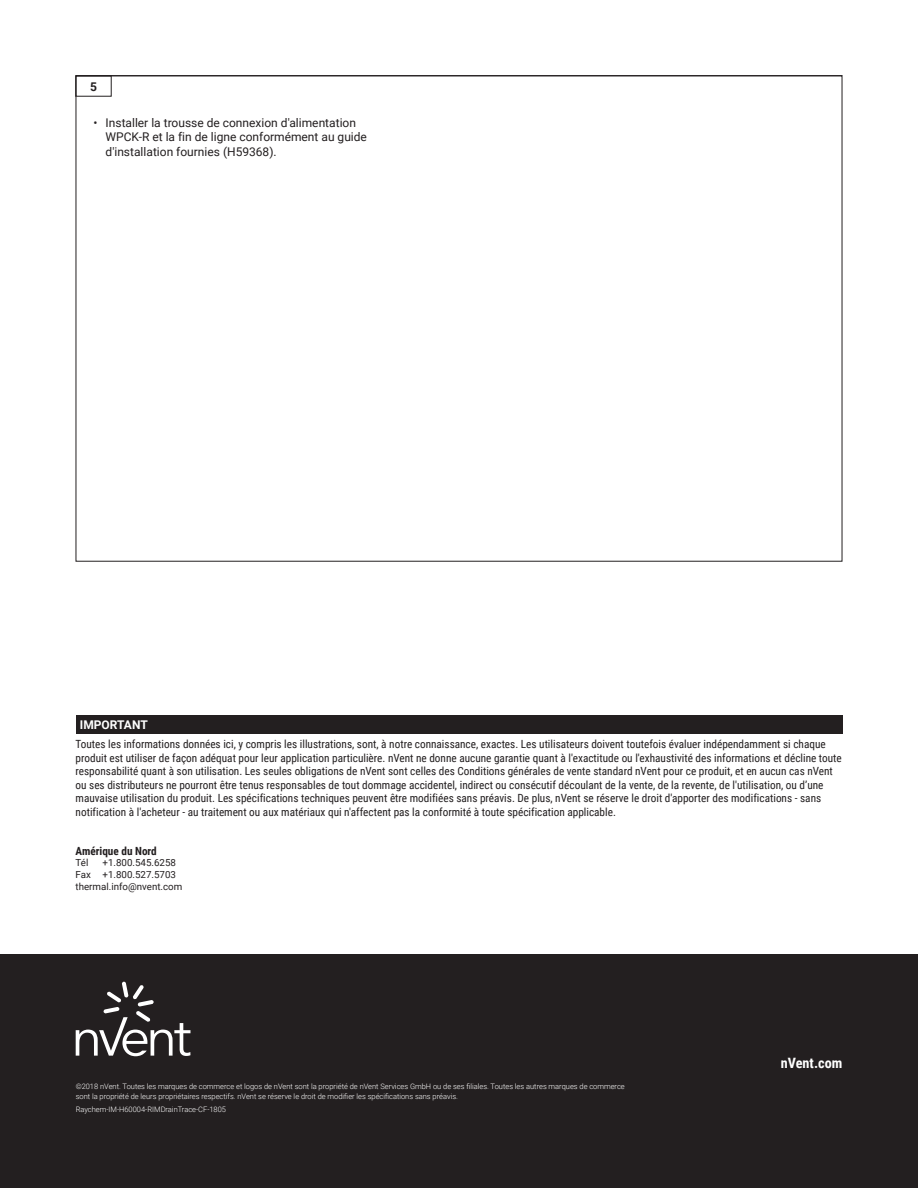
<style>
.page{position:relative;width:918px;height:1188px;background:#fff}
.page>*{position:absolute;margin:0;border:0;box-sizing:border-box;transform-origin:0 0}
.t1{font:700 14.25px "Roboto Condensed";color:#fff}
.t2{font:12px/14.4px "Roboto";color:#231f20}
.t3{font:700 12px "Roboto";color:#fff}
.t4{font:700 12px "Roboto";color:#231f20}
.t5{font:11.25px/13.5px "Roboto Condensed";color:#231f20}
.t6{font:700 11.25px "Roboto Condensed";color:#231f20}
.t7{font:9.75px/11.7px "Roboto";color:#231f20}
.t8{font:300 7.5px/10.5px "Roboto";color:#fff}
</style>
<div class="page">
<hr style="left:76px;top:75px;width:766px;height:1px;background:#231f20">
<div style="left:76px;top:715px;width:766px;height:18px;background:#231f20"></div>
<div style="left:0;top:955px;width:918px;height:233px;background:#231f20"></div>
<svg style="left:76px;top:982px;width:114px;height:74px"></svg>
<p class="t4" style="left:90px;top:78px;width:8px">15</p>
<p class="t2" style="left:106px;top:115px;width:263px;text-indent:-12px">• Installer la trousse de connexion d'alimentation<br>WPCK-R et la fin de ligne conformément au guide d'installation fournies (H59368).</p>
<p class="t3" style="left:80px;top:716px;width:69px">IMPORTANT</p>
<p class="t5" style="left:76px;top:737px;width:768px">Toutes les informations données ici, y compris les illustrations, sont, à notre connaissance, exactes. Les utilisateurs doivent toutefois évaluer indépendamment si chaque produit est utiliser de façon adéquat pour leur application particulière. nVent ne donne aucune garantie quant à l'exactitude ou l'exhaustivité des informations et décline toute responsabilité quant à son utilisation. Les seules obligations de nVent sont celles des Conditions générales de vente standard nVent pour ce produit, et en aucun cas nVent ou ses distributeurs ne pourront être tenus responsables de tout dommage accidentel, indirect ou consécutif découlant de la vente, de la revente, de l'utilisation, ou d’une mauvaise utilisation du produit. Les spécifications techniques peuvent être modifiées sans préavis. De plus, nVent se réserve le droit d'apporter des modifications - sans notification à l'acheteur - au traitement ou aux matériaux qui n'affectent pas la conformité à toute spécification applicable.</p>
<p class="t6" style="left:76px;top:843px;width:83px">Amérique du Nord</p>
<p class="t7" style="left:76px;top:857px;width:14px">Tél</p>
<p class="t7" style="left:76px;top:857px;width:108px;text-indent:27px">+1.800.545.6258<br>Fax +1.800.527.5703 thermal.info@nvent.com</p>
<p class="t8" style="left:76px;top:1080px;width:551px">©2018 nVent. Toutes les marques de commerce et logos de nVent sont la propriété de nVent Services GmbH ou de ses filiales. Toutes les autres marques de commerce sont la propriété de leurs propriétaires respectifs. nVent se réserve le droit de modifier les spécifications sans préavis.</p>
<p class="t8" style="left:76px;top:1104px;width:152px">Raychem-IM-H60004-RIMDrainTrace-CF-1805</p>
<p class="t1" style="left:781px;top:1053px;width:63px">nVent.com</p>
</div>
